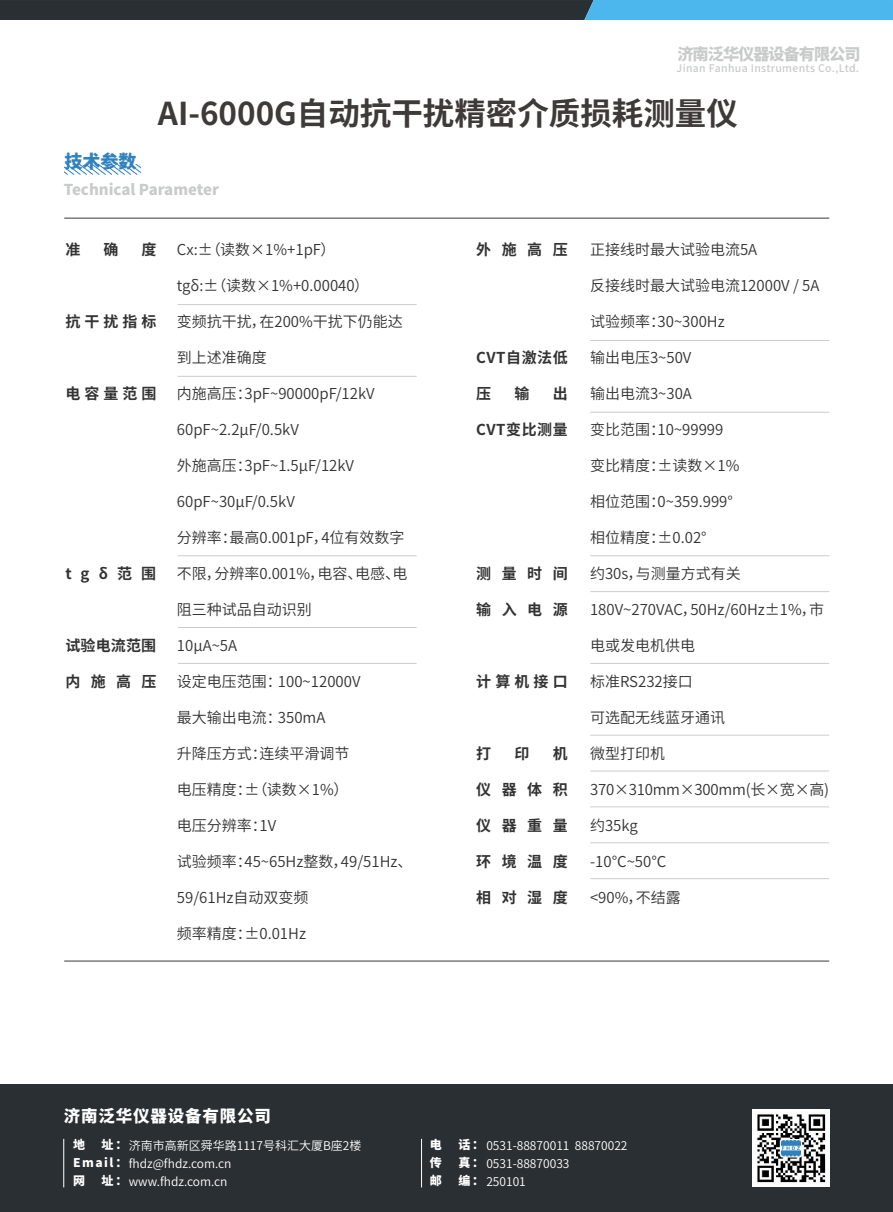
<style>
.page{position:relative;width:893px;height:1212px;background:#fff}
.page>*{position:absolute;margin:0;border:0;box-sizing:border-box;transform-origin:0 0}
.t1{font:700 31.5px "Source Han Sans CN";color:#3e3a39}
.t2{font:800 18px "Source Han Sans CN";color:#3082bf}
.t3{font:800 16.5px "Source Han Sans CN";letter-spacing:.05em;color:#fff}
.t4{font:800 16.2px "Source Han Sans CN";letter-spacing:-.06em;color:#c9caca}
.t5{font:15px "Source Han Sans CN";color:#333}
.t6{font:700 15px "Source Han Sans CN";letter-spacing:.275em;color:#333}
.t7{font:800 15px "Source Han Sans CN";color:#c9caca}
.t8{font:700 15px "Source Han Sans CN";letter-spacing:.035em;color:#333}
.t9{font:12px/17.5px "Source Han Sans CN";color:#fff}
.t10{font:800 12px/18px "Source Han Sans CN";color:#fff;text-align:justify}
.t11{font:500 10.5px "Source Han Sans CN";letter-spacing:.035em;color:#c9caca}
.s1{font-weight:800}
</style>
<div class="page">
<div style="left:0;top:1085px;width:893px;height:127px;background:#2a2f33"></div>
<hr style="left:63px;top:1139px;width:1px;height:48px;background:#fff">
<hr style="left:421px;top:1139px;width:1px;height:48px;background:#fff">
<img style="left:752px;top:1109px;width:77px;height:77px">
<svg style="left:0;top:0;width:893px;height:20px;background:#355d72"></svg>
<hr style="left:64px;top:218px;width:765px;height:1px;background:#3e3a39">
<hr style="left:64px;top:961px;width:765px;height:1px;background:#3e3a39">
<hr style="left:178px;top:304px;width:239px;height:1px;background:#ccc">
<hr style="left:178px;top:376px;width:239px;height:1px;background:#ccc">
<hr style="left:178px;top:555px;width:239px;height:1px;background:#ccc">
<hr style="left:178px;top:627px;width:239px;height:1px;background:#ccc">
<hr style="left:178px;top:663px;width:239px;height:1px;background:#ccc">
<hr style="left:590px;top:735px;width:239px;height:1px;background:#ccc">
<hr style="left:590px;top:771px;width:239px;height:1px;background:#ccc">
<hr style="left:590px;top:806px;width:239px;height:1px;background:#ccc">
<hr style="left:590px;top:842px;width:239px;height:1px;background:#ccc">
<hr style="left:590px;top:878px;width:239px;height:1px;background:#ccc">
<hr style="left:590px;top:340px;width:239px;height:1px;background:#ccc">
<hr style="left:590px;top:412px;width:239px;height:1px;background:#ccc">
<hr style="left:590px;top:555px;width:239px;height:1px;background:#ccc">
<hr style="left:590px;top:591px;width:239px;height:1px;background:#ccc">
<hr style="left:590px;top:663px;width:239px;height:1px;background:#ccc">
<svg style="left:65px;top:164px;width:76px;height:10px"></svg>
<p class="t2" style="left:64px;top:151px;width:73px">技术参数</p>
<p class="t4" style="left:677px;top:45px;width:185px">济南泛华仪器设备有限公司</p>
<p class="t11" style="left:677px;top:62px;width:184px">Jinan Fanhua Instruments Co.,Ltd.</p>
<h1 class="t1" style="left:158px;top:96px;width:582px">AI-6000G自动抗干扰精密介质损耗测量仪</h1>
<p class="t7" style="left:64px;top:181px;width:157px">Technical Parameter</p>
<p class="t6" style="left:65px;top:241px;width:16px">准</p>
<p class="t6" style="left:103px;top:241px;width:16px">确</p>
<p class="t6" style="left:141px;top:241px;width:16px">度</p>
<p class="t6" style="left:65px;top:313px;width:93px">抗干扰指标</p>
<p class="t6" style="left:65px;top:385px;width:93px">电容量范围</p>
<p class="t6" style="left:65px;top:565px;width:92px">tgδ范围</p>
<p class="t6" style="left:65px;top:637px;width:92px">试验电流范围</p>
<p class="t6" style="left:65px;top:673px;width:93px">内施高压</p>
<p class="t5" style="left:177px;top:241px;width:160px">Cx:±（读数×1%+1pF）</p>
<p class="t5" style="left:177px;top:277px;width:194px">tgδ:±（读数×1%+0.00040）</p>
<p class="t5" style="left:177px;top:313px;width:227px">变频抗干扰，在200%干扰下仍能达</p>
<p class="t5" style="left:177px;top:349px;width:91px">到上述准确度</p>
<p class="t5" style="left:177px;top:385px;width:199px">内施高压：3pF~90000pF/12kV</p>
<p class="t5" style="left:177px;top:421px;width:123px">60pF~2.2μF/0.5kV</p>
<p class="t5" style="left:177px;top:457px;width:179px">外施高压：3pF~1.5μF/12kV</p>
<p class="t5" style="left:177px;top:493px;width:119px">60pF~30μF/0.5kV</p>
<p class="t5" style="left:177px;top:529px;width:229px">分辨率：最高0.001pF，4位有效数字</p>
<p class="t5" style="left:177px;top:565px;width:232px">不限，分辨率0.001%，电容、电感、电</p>
<p class="t5" style="left:177px;top:601px;width:136px">阻三种试品自动识别</p>
<p class="t5" style="left:177px;top:637px;width:62px">10μA~5A</p>
<p class="t5" style="left:177px;top:673px;width:185px">设定电压范围：100~12000V</p>
<p class="t5" style="left:177px;top:709px;width:150px">最大输出电流：350mA</p>
<p class="t5" style="left:177px;top:745px;width:174px">升降压方式：连续平滑调节</p>
<p class="t5" style="left:177px;top:781px;width:173px">电压精度：±（读数×1%）</p>
<p class="t5" style="left:177px;top:817px;width:101px">电压分辨率：1V</p>
<p class="t5" style="left:177px;top:853px;width:237px">试验频率：45~65Hz整数，49/51Hz、</p>
<p class="t5" style="left:177px;top:889px;width:133px">59/61Hz自动双变频</p>
<p class="t5" style="left:177px;top:925px;width:131px">频率精度：±0.01Hz</p>
<p class="t6" style="left:476px;top:241px;width:93px">外施高压</p>
<p class="t8" style="left:476px;top:349px;width:93px">CVT自激法低</p>
<p class="t6" style="left:476px;top:385px;width:16px">压</p>
<p class="t6" style="left:514px;top:385px;width:16px">输</p>
<p class="t6" style="left:553px;top:385px;width:16px">出</p>
<p class="t8" style="left:476px;top:421px;width:93px">CVT变比测量</p>
<p class="t6" style="left:476px;top:565px;width:93px">测量时间</p>
<p class="t6" style="left:476px;top:601px;width:93px">输入电源</p>
<p class="t6" style="left:476px;top:673px;width:93px">计算机接口</p>
<p class="t6" style="left:476px;top:745px;width:16px">打</p>
<p class="t6" style="left:514px;top:745px;width:16px">印</p>
<p class="t6" style="left:553px;top:745px;width:16px">机</p>
<p class="t6" style="left:476px;top:781px;width:93px">仪器体积</p>
<p class="t6" style="left:476px;top:817px;width:93px">仪器重量</p>
<p class="t6" style="left:476px;top:853px;width:93px">环境温度</p>
<p class="t6" style="left:476px;top:889px;width:93px">相对湿度</p>
<p class="t5" style="left:590px;top:241px;width:169px">正接线时最大试验电流5A</p>
<p class="t5" style="left:590px;top:277px;width:231px">反接线时最大试验电流12000V / 5A</p>
<p class="t5" style="left:590px;top:313px;width:136px">试验频率：30~300Hz</p>
<p class="t5" style="left:590px;top:349px;width:103px">输出电压3~50V</p>
<p class="t5" style="left:590px;top:385px;width:103px">输出电流3~30A</p>
<p class="t5" style="left:590px;top:421px;width:135px">变比范围：10~99999</p>
<p class="t5" style="left:590px;top:457px;width:151px">变比精度：±读数×1%</p>
<p class="t5" style="left:590px;top:493px;width:144px">相位范围：0~359.999°</p>
<p class="t5" style="left:590px;top:529px;width:118px">相位精度：±0.02°</p>
<p class="t5" style="left:590px;top:565px;width:152px">约30s，与测量方式有关</p>
<p class="t5" style="left:590px;top:601px;width:236px">180V~270VAC，50Hz/60Hz±1%，市</p>
<p class="t5" style="left:590px;top:637px;width:106px">电或发电机供电</p>
<p class="t5" style="left:590px;top:673px;width:104px">标准RS232接口</p>
<p class="t5" style="left:590px;top:709px;width:136px">可选配无线蓝牙通讯</p>
<p class="t5" style="left:590px;top:745px;width:76px">微型打印机</p>
<p class="t5" style="left:590px;top:781px;width:241px">370×310mm×300mm(长×宽×高)</p>
<p class="t5" style="left:590px;top:817px;width:49px">约35kg</p>
<p class="t5" style="left:590px;top:853px;width:78px">-10℃~50℃</p>
<p class="t5" style="left:590px;top:889px;width:92px">&lt;90%，不结露</p>
<p class="t3" style="left:64px;top:1107px;width:209px">济南泛华仪器设备有限公司</p>
<p class="t10" style="left:73px;top:1135px;width:13px">地</p>
<p class="t9" style="left:73px;top:1136px;width:290px;text-indent:28px"><span class="s1">址：</span>济南市高新区舜华路1117号科汇大厦B座2楼<br><span class="s1">Email ：</span>fhdz@fhdz.com.cn<br><span class="s1">网</span></p>
<p class="t9" style="left:102px;top:1172px;width:128px"><span class="s1">址：</span>www.fhdz.com.cn</p>
<p class="t10" style="left:430px;top:1135px;width:13px">电传邮</p>
<p class="t9" style="left:458px;top:1136px;width:171px;line-height:18px"><span class="s1">话：</span> 0531-88870011 88870022<span class="s1">真：</span> 0531-88870033<br><span class="s1">编：</span> 250101</p>
</div>
